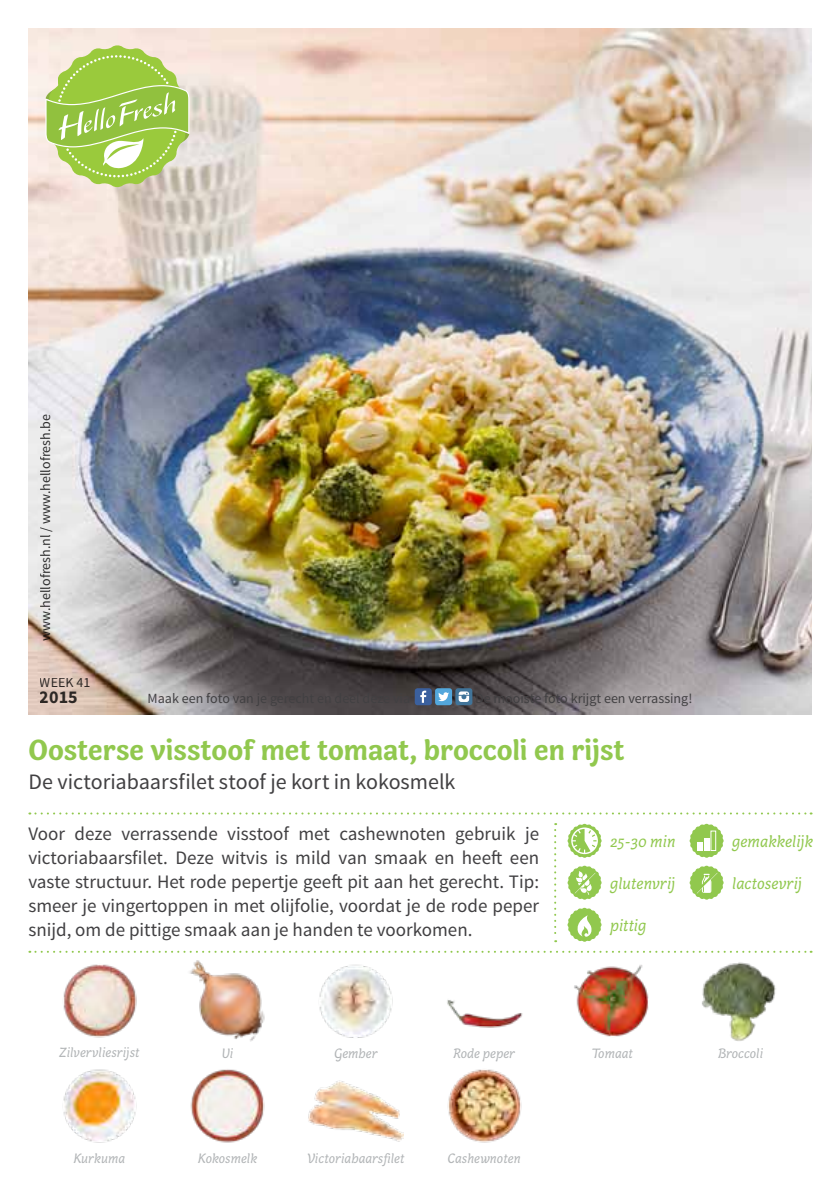
<style>
.page{position:relative;width:840px;height:1191px;background:#fff}
.page>*{position:absolute;margin:0;border:0;box-sizing:border-box;transform-origin:0 0}
.t1{font:700 30px "Capucine Basic";color:#91c84e}
.t2{font:22px "Source Sans Pro";color:#414042}
.t3{font:19px/24px "Source Sans Pro";color:#414042;text-align:justify}
.t4{font:700 18px "Source Sans Pro";color:#000}
.t5{font:italic 17px "Capucine Basic";color:#91c84e}
.t6{font:italic 14px "Capucine Basic";color:#b1b4b6}
.t7{font:14px "Source Sans Pro";color:#000}
.t8{font:14px "Source Sans Pro";color:#414042}
</style>
<div class="page">
<img style="left:28px;top:28px;width:783px;height:686px">
<svg style="left:45px;top:45px;width:144px;height:142px;background:#b7d377"></svg>
<svg style="left:29px;top:812px;width:782px;height:2px"></svg>
<svg style="left:554px;top:823px;width:2px;height:119px"></svg>
<svg style="left:29px;top:950px;width:782px;height:2px"></svg>
<div style="left:414px;top:688px;width:17px;height:17px;background:#3b609e;border-radius:3px"></div>
<svg style="left:420px;top:690px;width:6px;height:13px"></svg>
<div style="left:455px;top:688px;width:17px;height:17px;background:#417499;border-radius:3px"></div>
<svg style="left:458px;top:691px;width:11px;height:11px"></svg>
<div style="left:435px;top:688px;width:17px;height:17px;background:#53a7dc;border-radius:3px"></div>
<svg style="left:438px;top:692px;width:11px;height:9px"></svg>
<svg style="left:567px;top:865px;width:34px;height:35px"></svg>
<svg style="left:689px;top:823px;width:34px;height:35px"></svg>
<img style="left:574px;top:965px;width:75px;height:72px">
<img style="left:183px;top:952px;width:90px;height:90px">
<img style="left:307px;top:952px;width:96px;height:86px">
<img style="left:308px;top:1080px;width:95px;height:62px">
<img style="left:692px;top:952px;width:95px;height:89px">
<img style="left:53px;top:952px;width:94px;height:86px">
<img style="left:63px;top:1069px;width:74px;height:74px">
<img style="left:190px;top:1069px;width:75px;height:74px">
<img style="left:447px;top:1000px;width:76px;height:28px">
<img style="left:447px;top:1069px;width:75px;height:74px">
<svg style="left:567px;top:823px;width:34px;height:35px"></svg>
<svg style="left:689px;top:865px;width:34px;height:35px"></svg>
<svg style="left:567px;top:907px;width:34px;height:35px"></svg>
<p class="t7" style="left:37px;top:641px;width:228px;rotate:-90deg">www.hellofresh.nl / www.hellofresh.be</p>
<p class="t7" style="left:40px;top:674px;width:52px">WEEK 41</p>
<p class="t4" style="left:40px;top:685px;width:40px">2015</p>
<p class="t8" style="left:475px;top:690px;width:218px">De mooiste foto krijgt een verrassing!</p>
<h1 class="t1" style="left:28px;top:727px;width:597px">Oosterse visstoof met tomaat, broccoli en rijst</h1>
<p class="t2" style="left:28px;top:768px;width:428px">De victoriabaarsfilet stoof je kort in kokosmelk</p>
<p class="t3" style="left:28px;top:822px;width:512px">Voor deze verrassende visstoof met cashewnoten gebruik je victoriabaarsfilet. Deze witvis is mild van smaak en heeft een vaste structuur. Het rode pepertje geeft pit aan het gerecht. Tip: smeer je vingertoppen in met olijfolie, voordat je de rode peper snijd, om de pittige smaak aan je handen te voorkomen.</p>
<p class="t5" style="left:609px;top:829px;width:67px">25-30 min</p>
<p class="t5" style="left:731px;top:829px;width:83px">gemakkelijk</p>
<p class="t5" style="left:609px;top:871px;width:67px">glutenvrij</p>
<p class="t5" style="left:731px;top:871px;width:71px">lactosevrij</p>
<p class="t5" style="left:609px;top:913px;width:38px">pittig</p>
<p class="t6" style="left:59px;top:1042px;width:82px">Zilvervliesrijst</p>
<p class="t6" style="left:591px;top:1042px;width:43px">Tomaat</p>
<p class="t6" style="left:222px;top:1042px;width:13px">Ui</p>
<p class="t6" style="left:453px;top:1042px;width:63px">Rode peper</p>
<p class="t6" style="left:717px;top:1042px;width:47px">Broccoli</p>
<p class="t6" style="left:334px;top:1042px;width:45px">Gember</p>
<p class="t6" style="left:73px;top:1148px;width:53px">Kurkuma</p>
<p class="t6" style="left:198px;top:1148px;width:61px">Kokosmelk</p>
<p class="t6" style="left:307px;top:1148px;width:99px">Victoriabaarsfilet</p>
<p class="t6" style="left:447px;top:1148px;width:75px">Cashewnoten</p>
</div>
